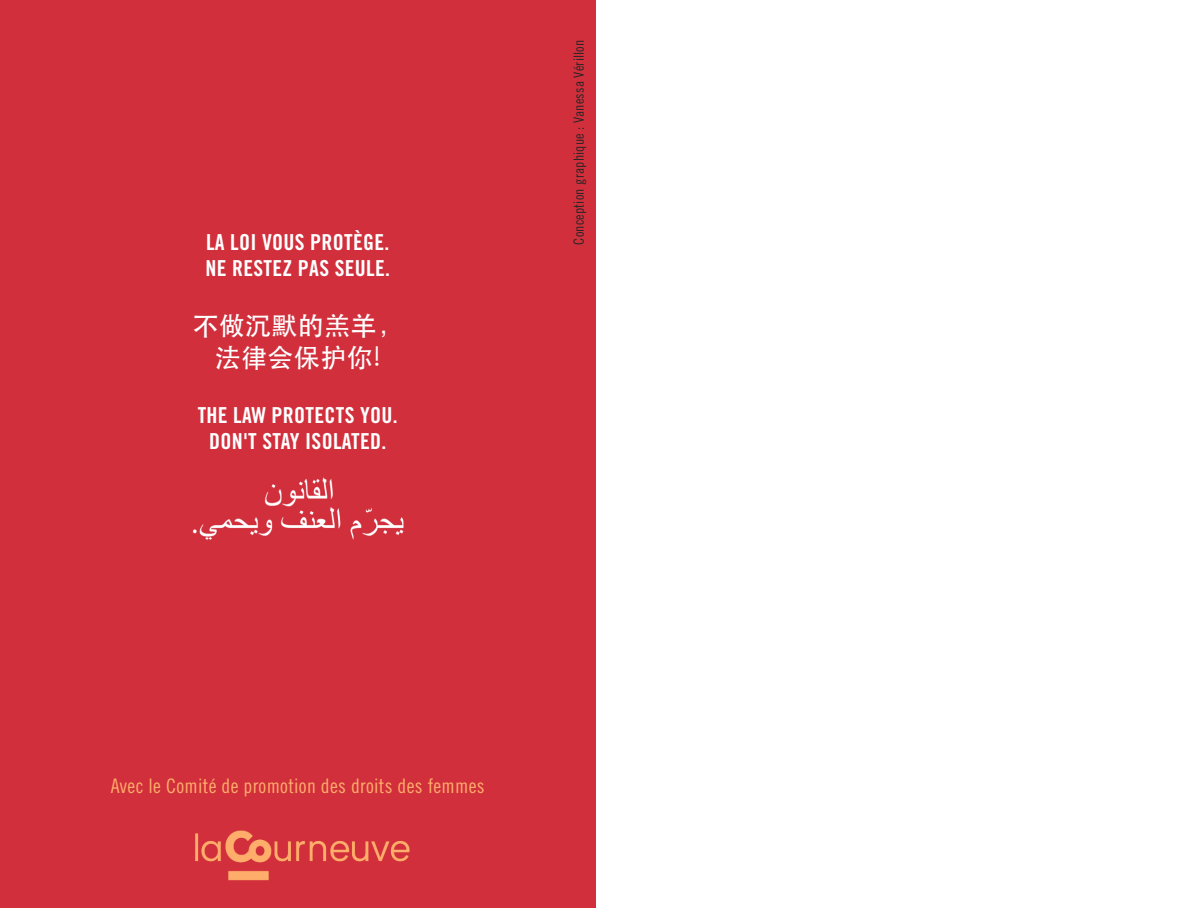
<style>
.page{position:relative;width:1191px;height:908px;background:#fff}
.page>*{position:absolute;margin:0;border:0;box-sizing:border-box;transform-origin:0 0}
.t1{font:26px/31.2px "ST Heiti";letter-spacing:.015em;color:#fff;text-align:center}
.t2{font:22px/26.4px "Trade Gothic Bold Cond Twenty";letter-spacing:.015em;color:#fff}
.t3{font:20px "Trade Gothic Cond Eighteen";letter-spacing:.015em;color:#ffad6a}
.t4{font:14px "Trade Gothic Cond Eighteen";letter-spacing:.015em;color:#272627}
</style>
<div class="page">
<div style="left:0;top:0;width:595px;height:907px;background:#d12f3b"></div>
<img style="left:195px;top:830px;width:215px;height:51px">
<img style="left:192px;top:477px;width:212px;height:63px">
<p class="t2" style="left:205px;top:230px;width:186px">LA LOI VOUS PROTÈGE.<br>NE RESTEZ PAS SEULE.</p>
<p class="t1" style="left:192px;top:310px;width:212px">不做沉默的羔羊，法律会保护你!</p>
<p class="t2" style="left:198px;top:403px;width:202px;text-align:center">THE LAW PROTECTS YOU.<br>DON'T STAY ISOLATED.</p>
<p class="t4" style="left:574px;top:244px;width:206px;rotate:-90deg">Conception graphique : Vanessa Vérillon</p>
<p class="t3" style="left:111px;top:778px;width:375px">Avec le Comité de promotion des droits des femmes</p>
</div>
